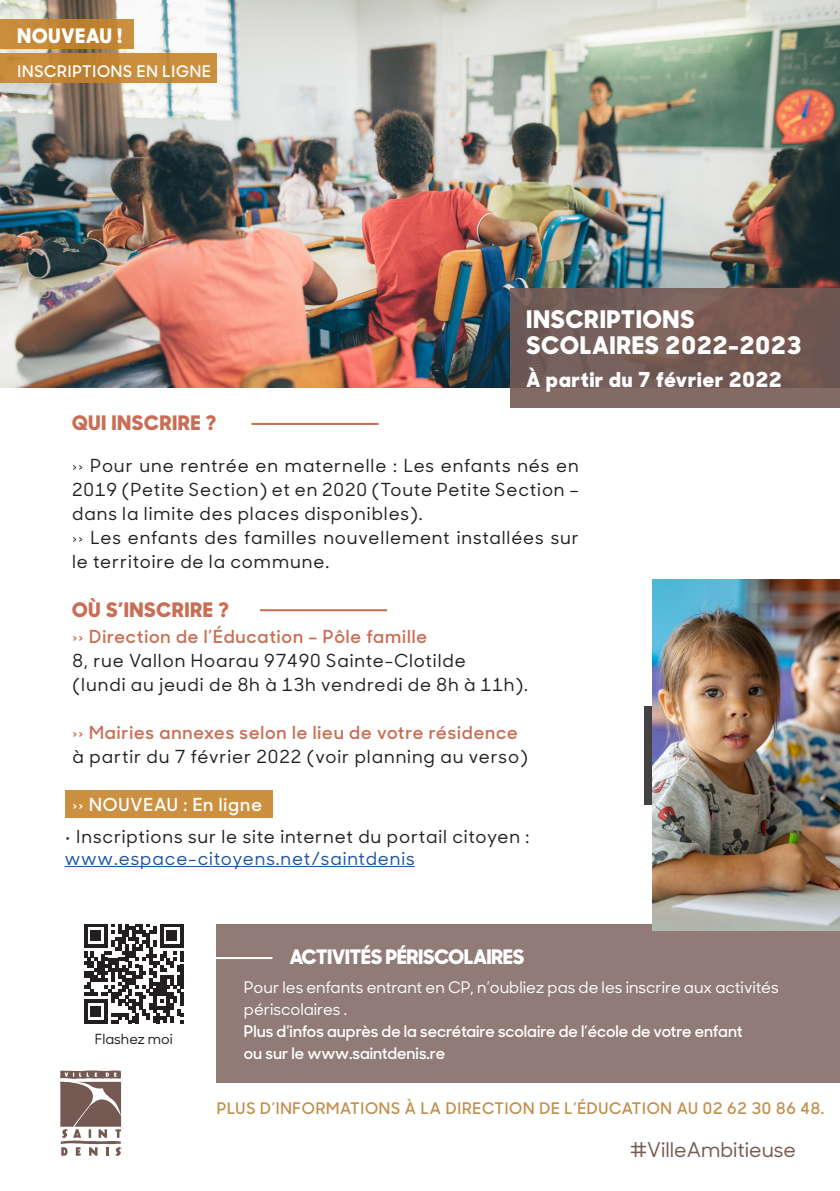
<style>
.page{position:relative;width:840px;height:1191px;background:#fff}
.page>*{position:absolute;margin:0;border:0;box-sizing:border-box;transform-origin:0 0}
.t1{font:800 24.2px "Sharp Sans No 1";letter-spacing:.05em;color:#fff}
.t2{font:800 20.6px "Sharp Sans No 1";letter-spacing:.05em;color:#fff}
.t3{font:500 20.4px "Sharp Sans No 1";color:#755a54}
.t4{font:800 20px "Sharp Sans No 1";letter-spacing:.05em;color:#c96d54}
.t5{font:800 20px "Sharp Sans No 1";color:#fff}
.t6{font:800 20px "Sharp Sans No 1";letter-spacing:.05em;color:#fff}
.t7{font:500 18px/24px "Sharp Sans No 1";letter-spacing:.05em;color:#231f20}
.t8{font:600 18px "Sharp Sans No 1";letter-spacing:.05em;color:#c96d54}
.t9{font:600 18px "Sharp Sans No 1";letter-spacing:.05em;color:#fff}
.t10{font:600 16px "Sharp Sans No 1";color:#fff}
.t11{font:500 16px/22px "Sharp Sans No 1";color:#fff}
.t12{font:600 16px "Sharp Sans No 1";letter-spacing:.05em;color:#c28f4e}
.t13{font:600 16px "Sharp Sans No 1";letter-spacing:.05em;color:#fff}
.t14{font:500 14px "Sharp Sans No 1";color:#231f20}
.s1{color:#1e53a4}
</style>
<div class="page">
<div style="left:65px;top:790px;width:207px;height:27px;background:#cb9040"></div>
<img style="left:0;top:0;width:839px;height:387px">
<div style="left:644px;top:706px;width:195px;height:98px;background:#444142"></div>
<svg style="left:60px;top:1070px;width:62px;height:86px"></svg>
<svg style="left:510px;top:289px;width:329px;height:119px;background:#765e58"></svg>
<div style="left:217px;top:924px;width:622px;height:159px;background:#907b76"></div>
<hr style="left:251px;top:423px;width:127px;height:2px;background:#c96d54">
<hr style="left:260px;top:609px;width:127px;height:2px;background:#c96d54">
<img style="left:651px;top:579px;width:188px;height:351px">
<hr style="left:196px;top:957px;width:76px;height:2px;background:#fff">
<div style="left:0;top:19px;width:134px;height:30px;background:#c48734"></div>
<div style="left:0;top:53px;width:217px;height:30px;background:linear-gradient(to right,#c38735,#c98e3e)"></div>
<hr style="left:65px;top:866px;width:349px;height:1px;background:#1e53a4">
<svg style="left:84px;top:924px;width:100px;height:99px"></svg>
<p class="t6" style="left:18px;top:21px;width:105px">NOUVEAU !</p>
<p class="t13" style="left:18px;top:58px;width:194px">INSCRIPTIONS EN LIGNE</p>
<p class="t4" style="left:72px;top:408px;width:146px">QUI INSCRIRE ?</p>
<p class="t1" style="left:526px;top:301px;width:169px">INSCRIPTIONS</p>
<p class="t1" style="left:526px;top:327px;width:276px">SCOLAIRES 2022-2023</p>
<p class="t2" style="left:526px;top:365px;width:256px">À partir du 7 février 2022</p>
<p class="t7" style="left:72px;top:453px;width:508px;text-align:justify">›› Pour une rentrée en maternelle : Les enfants nés en 2019 (Petite Section) et en 2020 (Toute Petite Section – dans la limite des places disponibles).</p>
<p class="t7" style="left:72px;top:525px;width:508px">›› Les enfants des familles nouvellement installées sur le territoire de la commune.</p>
<p class="t4" style="left:72px;top:595px;width:158px">OÙ S’INSCRIRE ?</p>
<p class="t8" style="left:73px;top:622px;width:356px">›› Direction de l’Éducation – Pôle famille</p>
<p class="t7" style="left:73px;top:648px;width:394px">8, rue Vallon Hoarau 97490 Sainte-Clotilde</p>
<p class="t7" style="left:73px;top:672px;width:456px">(lundi au jeudi de 8h à 13h vendredi de 8h à 11h).</p>
<p class="t8" style="left:73px;top:718px;width:446px">›› Mairies annexes selon le lieu de votre résidence</p>
<p class="t7" style="left:73px;top:744px;width:456px">à partir du 7 février 2022 (voir planning au verso)</p>
<p class="t9" style="left:73px;top:790px;width:191px">›› NOUVEAU : En ligne</p>
<p class="t7" style="left:65px;top:824px;width:466px;line-height:22px">• Inscriptions sur le site internet du portail citoyen : <span class="s1">www.espace-citoyens.net/saintdenis</span></p>
<p class="t14" style="left:95px;top:1028px;width:79px">Flashez moi</p>
<p class="t5" style="left:289px;top:942px;width:236px">ACTIVITÉS PÉRISCOLAIRES</p>
<p class="t11" style="left:244px;top:975px;width:536px">Pour les enfants entrant en CP, n’oubliez pas de les inscrire aux activités périscolaires .</p>
<p class="t10" style="left:244px;top:1018px;width:500px">Plus d’infos auprès de la secrétaire scolaire de l’école de votre enfant</p>
<p class="t10" style="left:244px;top:1040px;width:203px">ou sur le www.saintdenis.re</p>
<p class="t12" style="left:217px;top:1095px;width:608px">PLUS D’INFORMATIONS À LA DIRECTION DE L’ÉDUCATION AU 02 62 30 86 48.</p>
<p class="t3" style="left:629px;top:1134px;width:167px">#VilleAmbitieuse</p>
</div>
